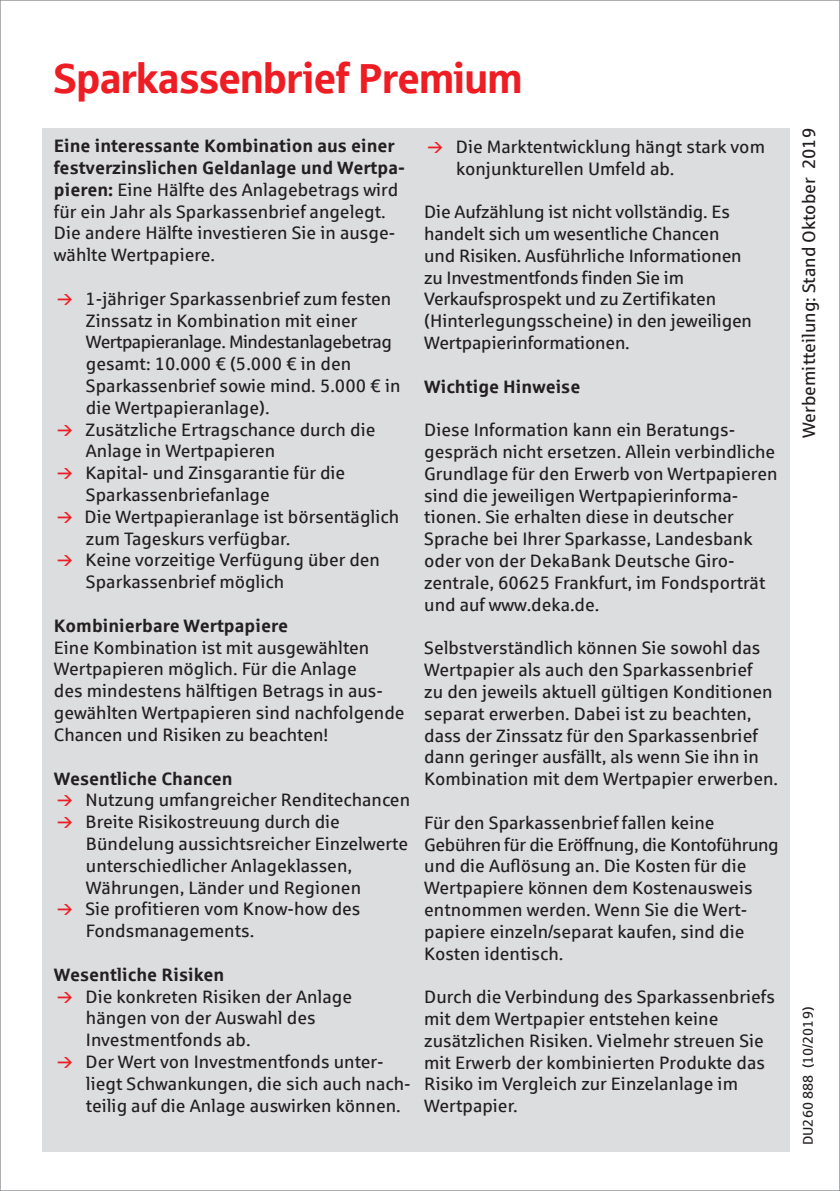
<style>
.page{position:relative;width:840px;height:1191px;background:#fff}
.page>*{position:absolute;margin:0;border:0;box-sizing:border-box;transform-origin:0 0}
.t1{font:42px "Sparkasse Head";color:#ee1d23}
.t2{font:18px/21.8px "Sparkasse Rg";color:#231f20}
.t3{font:700 18px "Sparkasse Rg";color:#231f20}
.t4{font:14px "Sparkasse Rg";color:#231f20}
.s1{font-weight:700}
</style>
<div class="page">
<div style="left:43px;top:128px;width:746px;height:1023px;background:#dcdddf"></div>
<p class="t1" style="left:54px;top:52px;width:469px">Sparkassenbrief Premium</p>
<p class="t2" style="left:54px;top:134px;width:352px"><span class="s1">Eine interessante Kombination aus einer festverzinslichen Geldanlage und Wertpa&shy;pieren:</span> Eine Hälfte des Anlagebetrags wird für ein Jahr als Sparkassenbrief angelegt.<br>Die andere Hälfte investieren Sie in ausge&shy;wählte Wertpapiere.</p>
<p class="t2" style="left:85px;top:287px;width:316px">1-jähriger Sparkassenbrief zum festen Zinssatz in Kombination mit einer Wertpapieranlage. Mindestanlagebetrag gesamt: 10.000 € (5.000 € in den Sparkassenbrief sowie mind. 5.000 € in die Wertpapieranlage).</p>
<p class="t2" style="left:85px;top:418px;width:291px">Zusätzliche Ertragschance durch die<br>Anlage in Wertpapieren</p>
<p class="t2" style="left:85px;top:461px;width:261px">Kapital- und Zinsgarantie für die<br>Sparkassenbriefanlage</p>
<p class="t2" style="left:84px;top:505px;width:316px">Die Wertpapieranlage ist börsentäglich zum Tageskurs verfügbar.</p>
<p class="t2" style="left:85px;top:549px;width:296px">Keine vorzeitige Verfügung über den<br>Sparkassenbrief möglich</p>
<p class="t3" style="left:54px;top:614px;width:235px">Kombinierbare Wertpapiere</p>
<p class="t2" style="left:54px;top:636px;width:352px">Eine Kombination ist mit ausgewählten Wertpapieren möglich. Für die Anlage<br>des mindestens hälftigen Betrags in aus&shy;gewählten Wertpapieren sind nachfolgende Chancen und Risiken zu beachten!</p>
<p class="t3" style="left:54px;top:766px;width:180px">Wesentliche Chancen</p>
<p class="t2" style="left:85px;top:788px;width:326px">Nutzung umfangreicher Renditechancen</p>
<p class="t2" style="left:85px;top:810px;width:324px">Breite Risikostreuung durch die Bündelung aussichtsreicher Einzelwerte unterschiedlicher Anlageklassen, Währungen, Länder und Regionen</p>
<p class="t2" style="left:85px;top:897px;width:276px">Sie profitieren vom Know-how des<br>Fondsmanagements.</p>
<p class="t3" style="left:54px;top:963px;width:172px">Wesentliche Risiken</p>
<p class="t2" style="left:85px;top:985px;width:268px">Die konkreten Risiken der Anlage hängen von der Auswahl des<br>Investmentfonds ab.</p>
<p class="t2" style="left:85px;top:1050px;width:326px">Der Wert von Investmentfonds unter&shy;liegt Schwankungen, die sich auch nach&shy;teilig auf die Anlage auswirken können.</p>
<p class="t2" style="left:455px;top:135px;width:310px">Die Marktentwicklung hängt stark vom konjunkturellen Umfeld ab.</p>
<p class="t2" style="left:424px;top:200px;width:329px">Die Aufzählung ist nicht vollständig. Es handelt sich um wesentliche Chancen und Risiken. Ausführliche Informationen zu Investmentfonds finden Sie im Verkaufsprospekt und zu Zertifikaten (Hinterlegungsscheine) in den jeweiligen Wertpapierinformationen.</p>
<p class="t3" style="left:424px;top:375px;width:157px">Wichtige Hinweise</p>
<p class="t2" style="left:424px;top:418px;width:354px">Diese Information kann ein Beratungs&shy;gespräch nicht ersetzen. Allein verbindliche Grundlage für den Erwerb von Wertpapieren sind die jeweiligen Wertpapierinforma&shy;tionen. Sie erhalten diese in deutscher Sprache bei Ihrer Sparkasse, Landesbank oder von der DekaBank Deutsche Giro&shy;zentrale, 60625 Frankfurt, im Fondsporträt und auf www.deka.de.</p>
<p class="t2" style="left:424px;top:636px;width:355px">Selbstverständlich können Sie sowohl das Wertpapier als auch den Sparkassenbrief<br>zu den jeweils aktuell gültigen Konditionen separat erwerben. Dabei ist zu beachten, dass der Zinssatz für den Sparkassenbrief dann geringer ausfällt, als wenn Sie ihn in Kombination mit dem Wertpapier erwerben.</p>
<p class="t2" style="left:424px;top:811px;width:356px">Für den Sparkassenbrief fallen keine Gebühren für die Eröffnung, die Kontoführung und die Auflösung an. Die Kosten für die Wertpapiere können dem Kostenausweis entnommen werden. Wenn Sie die Wert&shy;papiere einzeln/separat kaufen, sind die Kosten identisch.</p>
<p class="t2" style="left:424px;top:985px;width:352px">Durch die Verbindung des Sparkassenbriefs mit dem Wertpapier entstehen keine zusätzlichen Risiken. Vielmehr streuen Sie mit Erwerb der kombinierten Produkte das Risiko im Vergleich zur Einzelanlage im Wertpapier.</p>
<p class="t2" style="left:797px;top:438px;width:311px;rotate:-90deg">Werbemitteilung: Stand Oktober 2019</p>
<p class="t4" style="left:799px;top:1145px;width:140px;rotate:-90deg">DU260 888 (10/2019)</p>
</div>
